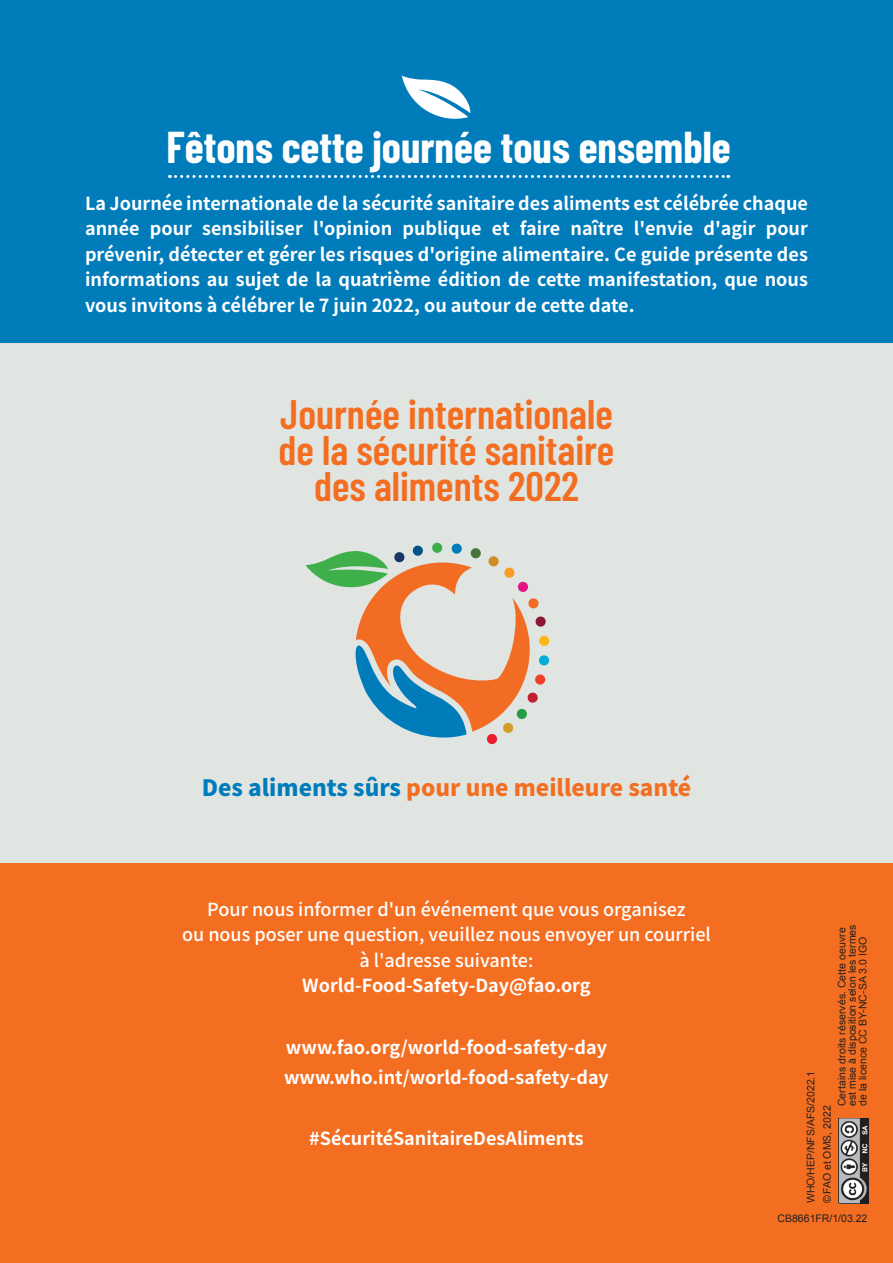
<style>
.page{position:relative;width:893px;height:1263px;background:#fff}
.page>*{position:absolute;margin:0;border:0;box-sizing:border-box;transform-origin:0 0}
.Communication_materi{font:700 43.5px "Barlow Condensed";color:#fff}
.Communication_materi-2{font:600 41.1px/36.3px "Barlow Condensed";color:#f36e21;text-align:center}
.Communication_materi-3{font:900 22.5px "Noto Sans SC";color:#f36e21}
.Communication_materi-4{font:700 18px/25.5px "Noto Sans CJ Ksc";color:#fff;text-align:justify}
.Back_cover_websites{font:700 18px "Noto Sans CJ Ksc";color:#fff}
.Back_cover_contacts{font:500 18px/25.5px "Noto Sans CJ Ksc";color:#fff;text-align:center}
.Communication_materi-5{font:10.5px/10.5px "Arial";letter-spacing:.005em;color:#231f20}
.s1{color:#007cbb}
</style>
<div class="page">
<div style="left:0;top:342px;width:893px;height:521px;background:#e0e5e2"></div>
<div style="left:0;top:863px;width:893px;height:400px;background:#f36e21"></div>
<div style="left:0;top:0;width:893px;height:342px;background:#007cbb"></div>
<svg style="left:432px;top:543px;width:10px;height:10px"></svg>
<svg style="left:539px;top:655px;width:10px;height:11px"></svg>
<div style="left:539px;top:635px;width:10px;height:11px;background:#fcb615;border-radius:50%"></div>
<svg style="left:305px;top:545px;width:241px;height:199px"></svg>
<svg style="left:169px;top:175px;width:560px;height:3px"></svg>
<svg style="left:402px;top:76px;width:69px;height:43px"></svg>
<img style="left:838px;top:1118px;width:30px;height:85px">
<p class="Communication_materi" style="left:166px;top:120px;width:566px">Fêtons cette journée tous ensemble</p>
<p class="Communication_materi-4" style="left:85px;top:191px;width:724px">La Journée internationale de la sécurité sanitaire des aliments est célébrée chaque année pour sensibiliser l'opinion publique et faire naître l'envie d'agir pour prévenir, détecter et gérer les risques d'origine alimentaire. Ce guide présente des informations au sujet de la quatrième édition de cette manifestation, que nous vous invitons à célébrer le 7 juin 2022, ou autour de cette date.</p>
<p class="Communication_materi-2" style="left:279px;top:393px;width:337px">Journée internationale de la sécurité sanitaire des aliments 2022</p>
<p class="Communication_materi-3" style="left:202px;top:775px;width:491px"><span class="s1">Des aliments sûrs</span> pour une meilleure santé</p>
<p class="Back_cover_contacts" style="left:182px;top:897px;width:530px">Pour nous informer d'un événement que vous organisez<br>ou nous poser une question, veuillez nous envoyer un courriel à l'adresse suivante:</p>
<p class="Back_cover_websites" style="left:302px;top:976px;width:290px">World-Food-Safety-Day@fao.org</p>
<p class="Back_cover_websites" style="left:286px;top:1037px;width:322px">www.fao.org/world-food-safety-day</p>
<p class="Back_cover_websites" style="left:284px;top:1067px;width:326px">www.who.int/world-food-safety-day</p>
<p class="Back_cover_websites" style="left:309px;top:1128px;width:276px">#SécuritéSanitaireDesAliments</p>
<p class="Communication_materi-5" style="left:806px;top:1203px;width:134px;rotate:-90deg">WHO/HEP/NFS/AFS/2022.1</p>
<p class="Communication_materi-5" style="left:837px;top:1106px;width:183px;rotate:-90deg">Certains droits réservés. Cette oeuvre est mise à disposition selon les termes de la licence CC BY-NC-SA 3.0 IGO</p>
<p class="Communication_materi-5" style="left:822px;top:1203px;width:99px;rotate:-90deg">©FAO et OMS, 2022</p>
<p class="Communication_materi-5" style="left:777px;top:1213px;width:91px">CB8661FR/1/03.22</p>
</div>
